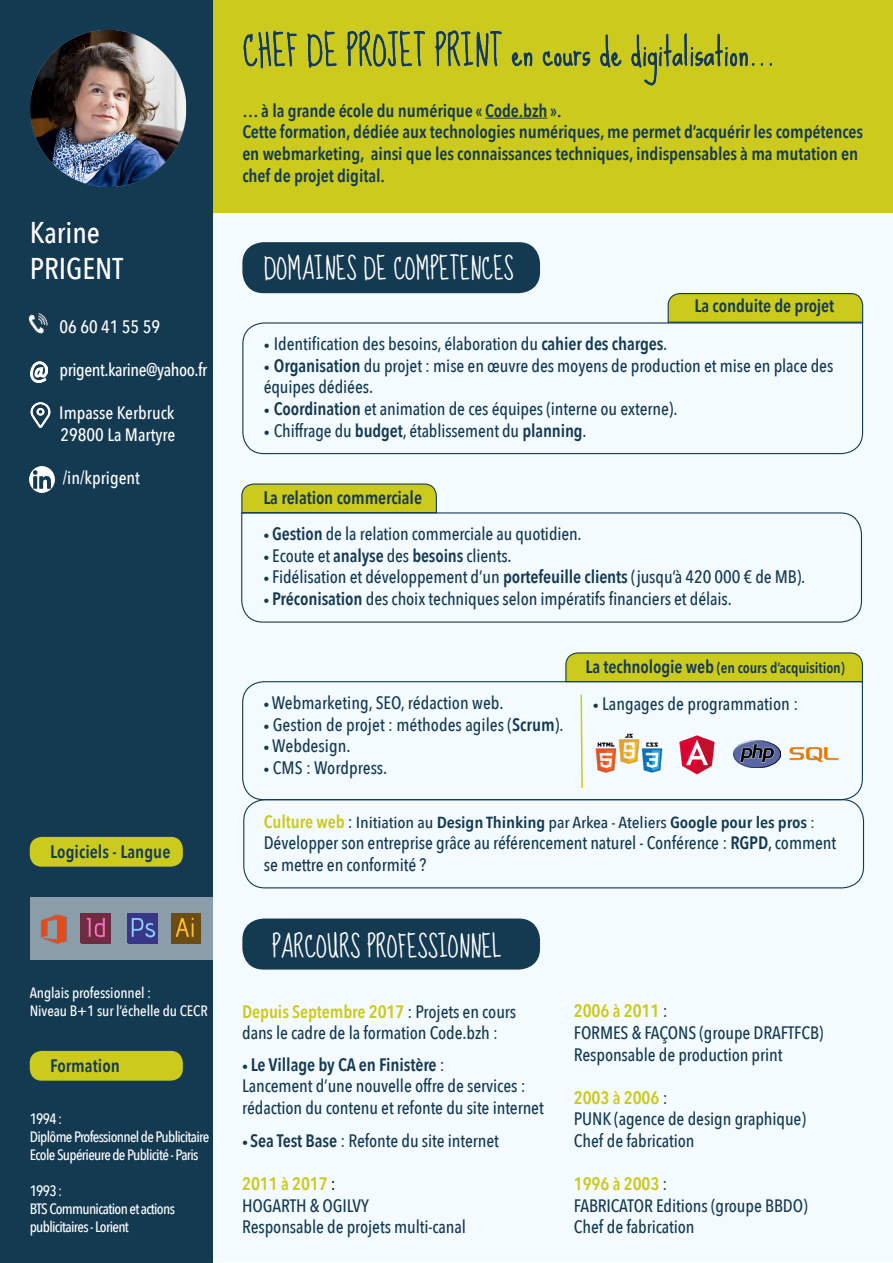
<style>
.page{position:relative;width:893px;height:1263px;background:#fff}
.page>*{position:absolute;margin:0;border:0;box-sizing:border-box;transform-origin:0 0}
.t1{font:500 30px/36px "Avenir Next Condensed";color:#fff}
.t2{font:24px "Sue Ellen Francisco";color:#fff}
.t3{font:500 18px/21.6px "Avenir Next Condensed";letter-spacing:-.005em;color:#143a52}
.t4{font:600 18px/21.6px "Avenir Next Condensed";letter-spacing:-.005em;color:#143a52}
.t5{font:500 18px/21.6px "Avenir Next Condensed";color:#fff}
.t6{font:500 18px "Avenir Next Condensed";letter-spacing:-.025em;color:#fff}
.t7{font:600 16.05px "Avenir Next Condensed";letter-spacing:-.005em;color:#143a52;scale:1.12 1}
.t8{font:500 15px/18px "Avenir Next Condensed";letter-spacing:-.045em;color:#fff}
.t9{font:500 15px/18px "Avenir Next Condensed";letter-spacing:-.005em;color:#fff}
.t10{font:600 15px "Avenir Next Condensed";letter-spacing:-.005em;color:#143a52}
.s1{font-size:12px}
.s2{font-weight:600}
.s3{font-weight:400;font-size:12px}
.s4{font-size:18px}
.s5{font-size:18px;color:#ccca1d}
.s6{font-weight:500;font-size:18px}
.s7{font-weight:500}
.s8{font-weight:600;color:#ccca1d}
.s9{color:#000}
</style>
<div class="page">
<div style="left:214px;top:212px;width:679px;height:1050px;background:#f4fbff"></div>
<div style="left:242px;top:918px;width:298px;height:51px;background:#143a52;border-radius:21px"></div>
<div style="left:213px;top:0;width:680px;height:213px;background:#ccca1d"></div>
<div style="left:0;top:0;width:213px;height:1263px;background:#143a52"></div>
<img style="left:30px;top:31px;width:157px;height:155px">
<hr style="left:485px;top:118px;width:62px;height:1px;background:#143a52">
<img style="left:28px;top:313px;width:20px;height:21px">
<img style="left:30px;top:361px;width:18px;height:22px">
<img style="left:30px;top:402px;width:21px;height:26px">
<img style="left:29px;top:466px;width:26px;height:26px">
<div style="left:30px;top:1051px;width:153px;height:30px;background:#ccca1d;border-radius:12px"></div>
<div style="left:30px;top:897px;width:183px;height:62px;background:#8a9da9"></div>
<div style="left:30px;top:837px;width:153px;height:30px;background:#ccca1d;border-radius:12px"></div>
<img style="left:128px;top:913px;width:30px;height:30px">
<img style="left:171px;top:913px;width:30px;height:30px">
<img style="left:81px;top:913px;width:30px;height:30px">
<img style="left:41px;top:914px;width:26px;height:29px">
<svg style="left:667px;top:293px;width:197px;height:29px;background:#c1c224"></svg>
<svg style="left:241px;top:483px;width:196px;height:29px;background:#c4c426"></svg>
<svg style="left:565px;top:652px;width:299px;height:30px;background:#c4c425"></svg>
<svg style="left:242px;top:322px;width:622px;height:133px"></svg>
<div style="left:242px;top:242px;width:298px;height:51px;background:#143a52;border-radius:21px"></div>
<svg style="left:241px;top:512px;width:622px;height:111px"></svg>
<svg style="left:242px;top:681px;width:621px;height:120px"></svg>
<img style="left:594px;top:732px;width:69px;height:43px">
<svg style="left:580px;top:693px;width:4px;height:97px"></svg>
<div style="left:243px;top:799px;width:621px;height:89px;border:1px solid #143a52;border-radius:21px"></div>
<img style="left:243px;top:30px;width:529px;height:55px">
<img style="left:734px;top:740px;width:46px;height:27px">
<img style="left:790px;top:733px;width:48px;height:36px">
<img style="left:676px;top:732px;width:39px;height:45px">
<h1 class="t1" style="left:30px;top:214px;width:95px">Karine<br>PRIGENT</h1>
<p class="t5" style="left:60px;top:315px;width:102px">06 60 41 55 59</p>
<p class="t6" style="left:60px;top:359px;width:149px">prigent.karine@yahoo.fr</p>
<p class="t5" style="left:59px;top:402px;width:118px">Impasse Kerbruck<br>29800 La Martyre</p>
<p class="t5" style="left:63px;top:467px;width:79px">/in/kprigent</p>
<p class="t4" style="left:50px;top:840px;width:122px">Logiciels - Langue</p>
<p class="t9" style="left:30px;top:984px;width:179px">Anglais professionnel :<br>Niveau B+1 sur l’échelle du CECR</p>
<p class="t4" style="left:50px;top:1054px;width:71px">Formation</p>
<p class="t8" style="left:30px;top:1110px;width:181px">1994:<br>Diplôme Professionnel de Publicitaire<br>Ecole Supérieure de Publicité - Paris</p>
<p class="t8" style="left:30px;top:1182px;width:147px">1993:<br>BTS Communication et actions publicitaires - Lorient</p>
<p class="t4" style="left:242px;top:99px;width:622px">… à la grande école du numérique « Code.bzh ».<br>Cette formation, dédiée aux technologies numériques, me permet d’acquérir les compétences en webmarketing, ainsi que les connaissances techniques, indispensables à ma mutation en chef de projet digital.</p>
<h2 class="t2" style="left:264px;top:257px;width:252px">DOMAINES DE COMPETENCES</h2>
<p class="t4" style="left:694px;top:294px;width:141px">La conduite de projet</p>
<p class="t3" style="left:264px;top:333px;width:405px"><span class="s1">•</span> Identification des besoins, élaboration du <span class="s2">cahier des charges</span>.</p>
<p class="t3" style="left:264px;top:355px;width:571px"><span class="s1">•</span> <span class="s2">Organisation</span> du projet : mise en œuvre des moyens de production et mise en place des équipes dédiées.</p>
<p class="t3" style="left:264px;top:398px;width:415px"><span class="s1">•</span> <span class="s2">Coordination</span> et animation de ces équipes (interne ou externe).</p>
<p class="t3" style="left:264px;top:419px;width:324px"><span class="s3">•</span> Chiffrage du <span class="s2">budget</span>, établissement du <span class="s2">planning</span>.</p>
<p class="t4" style="left:263px;top:486px;width:160px">La relation commerciale</p>
<p class="t3" style="left:264px;top:523px;width:320px"><span class="s1">•</span> <span class="s2">Gestion</span> de la relation commerciale au quotidien.</p>
<p class="t3" style="left:264px;top:544px;width:249px"><span class="s1">•</span> Ecoute et <span class="s2">analyse</span> des <span class="s2">besoins</span> clients.</p>
<p class="t3" style="left:264px;top:566px;width:543px"><span class="s1">•</span> Fidélisation et développement d’un <span class="s2">portefeuille clients</span> (jusqu’à 420 000 € de MB).</p>
<p class="t3" style="left:264px;top:588px;width:470px"><span class="s1">•</span> <span class="s2">Préconisation</span> des choix techniques selon impératifs financiers et délais.</p>
<p class="t3" style="left:263px;top:692px;width:242px"><span class="s1">•</span> Webmarketing, SEO, rédaction web.</p>
<p class="t3" style="left:263px;top:714px;width:302px"><span class="s1">•</span> Gestion de projet : méthodes agiles (<span class="s2">Scrum</span>).</p>
<p class="t3" style="left:263px;top:735px;width:89px"><span class="s1">•</span> Webdesign.</p>
<p class="t3" style="left:263px;top:757px;width:125px"><span class="s1">•</span> CMS : Wordpress.</p>
<p class="t10" style="left:585px;top:655px;width:261px"><span class="s4">La technologie web</span> (en cours d’acquisition)</p>
<p class="t3" style="left:593px;top:693px;width:207px"><span class="s1">•</span> Langages de programmation :</p>
<p class="t7" style="left:264px;top:808px;width:494px"><span class="s5">Culture web</span> <span class="s6">:</span> <span class="s7">Initiation au</span> Design Thinking <span class="s7">par Arkea - Ateliers</span> Google pour les pros <span class="s7">:</span></p>
<p class="t3" style="left:264px;top:832px;width:574px">Développer son entreprise grâce au référencement naturel - Conférence : <span class="s2">RGPD</span>, comment se mettre en conformité ?</p>
<h2 class="t2" style="left:272px;top:935px;width:231px">PARCOURS PROFESSIONNEL</h2>
<p class="t3" style="left:242px;top:1001px;width:276px;line-height:21px"><span class="s8">Depuis Septembre 2017</span> : Projets en cours dans le cadre de la formation Code.bzh :</p>
<p class="t3" style="left:242px;top:1053px;width:303px"><span class="s1">•</span> <span class="s2">Le Village by CA en Finistère</span> :<br>Lancement d’une nouvelle offre de services : rédaction du contenu et refonte du site internet</p>
<p class="t3" style="left:242px;top:1130px;width:258px"><span class="s1">•</span> <span class="s2">Sea Test Base</span> : Refonte du site internet</p>
<p class="t3" style="left:242px;top:1173px;width:225px"><span class="s8">2011 à 2017</span> <span class="s9">:<br></span>HOGARTH &amp; OGILVY<br>Responsable de projets multi-canal</p>
<p class="t3" style="left:574px;top:1000px;width:251px"><span class="s8">2006 à 2011</span> :<br>FORMES &amp; FAÇONS (groupe DRAFTFCB)<br>Responsable de production print</p>
<p class="t3" style="left:574px;top:1086px;width:234px"><span class="s8">2003 à 2006</span> :<br>PUNK (agence de design graphique)<br>Chef de fabrication</p>
<p class="t3" style="left:574px;top:1173px;width:235px"><span class="s8">1996 à 2003</span> :<br>FABRICATOR Editions (groupe BBDO)<br>Chef de fabrication</p>
</div>
